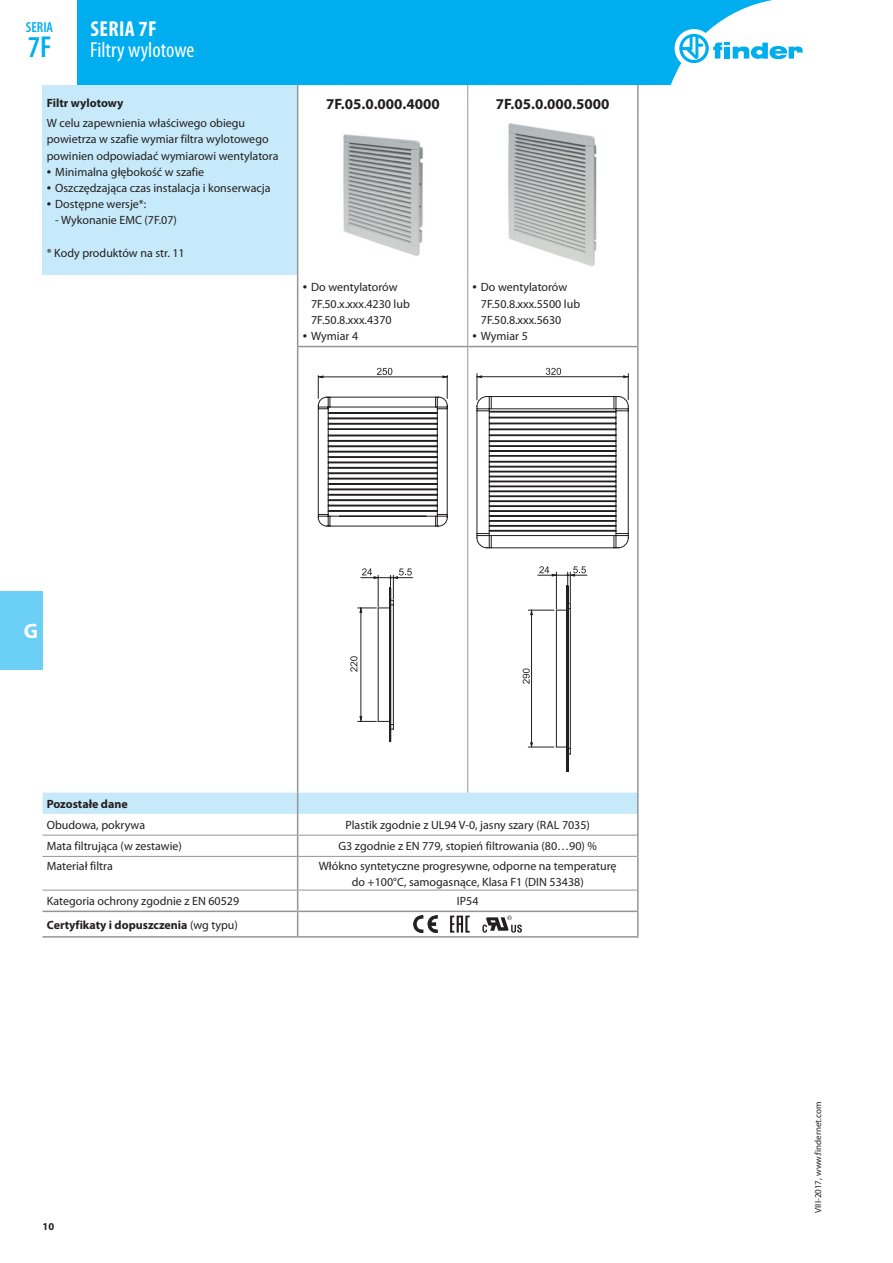
<style>
.page{position:relative;width:893px;height:1263px;background:#fff}
.page>*{position:absolute;margin:0;border:0;box-sizing:border-box;transform-origin:0 0}
.t1{font:600 condensed 30.3px "Myriad Pro";color:#00aeef}
.t2{font:condensed 21.75px "Myriad Pro";color:#fff}
.t3{font:700 condensed 21.75px "Myriad Pro";letter-spacing:.02em;color:#fff}
.t4{font:700 21px "Myriad Pro";color:#fff}
.t5{font:700 15px "Myriad Pro";color:#231f20}
.t6{font:600 condensed 14.55px "Myriad Pro";color:#00aeef}
.t7{font:12px/16.2px "Myriad Pro";color:#231f20}
.t8{font:700 12px "Myriad Pro";color:#231f20}
.t9{font:700 10.5px "Myriad Pro";color:#231f20}
.t10{font:9px "Myriad Pro";color:#231f20}
.s1{font-size:15.75px}
.s2{font-weight:400}
</style>
<div class="page">
<div style="left:0;top:591px;width:43px;height:79px;background:#6bcff6"></div>
<div style="left:77px;top:0;width:696px;height:85px;background:#00aeef"></div>
<div style="left:675px;top:29px;width:38px;height:39px;background:#fff;border-radius:50%"></div>
<svg style="left:679px;top:34px;width:124px;height:29px"></svg>
<div style="left:43px;top:85px;width:255px;height:189px;background:#c6eafa"></div>
<hr style="left:43px;top:856px;width:255px;height:1px;background:#939598">
<hr style="left:43px;top:890px;width:255px;height:1px;background:#939598">
<hr style="left:43px;top:910px;width:255px;height:2px;background:#939598">
<hr style="left:43px;top:936px;width:255px;height:2px;background:#939598">
<hr style="left:298px;top:936px;width:170px;height:2px;background:#939598">
<hr style="left:468px;top:936px;width:171px;height:2px;background:#939598">
<svg style="left:467px;top:85px;width:1px;height:28px"></svg>
<hr style="left:467px;top:113px;width:1px;height:163px;background:#939598">
<hr style="left:467px;top:276px;width:1px;height:70px;background:#939598">
<hr style="left:297px;top:346px;width:171px;height:1px;background:#939598">
<hr style="left:468px;top:346px;width:171px;height:1px;background:#939598">
<hr style="left:467px;top:347px;width:1px;height:446px;background:#939598">
<svg style="left:43px;top:793px;width:594px;height:63px"></svg>
<hr style="left:298px;top:856px;width:170px;height:1px;background:#939598">
<hr style="left:468px;top:856px;width:169px;height:1px;background:#939598">
<hr style="left:297px;top:857px;width:1px;height:33px;background:#939598">
<hr style="left:298px;top:890px;width:170px;height:1px;background:#939598">
<hr style="left:468px;top:890px;width:169px;height:1px;background:#939598">
<svg style="left:297px;top:890px;width:1px;height:46px"></svg>
<hr style="left:298px;top:910px;width:170px;height:2px;background:#939598">
<hr style="left:468px;top:910px;width:171px;height:2px;background:#939598">
<svg style="left:297px;top:85px;width:1px;height:28px"></svg>
<hr style="left:297px;top:113px;width:1px;height:163px;background:#939598">
<hr style="left:297px;top:276px;width:1px;height:70px;background:#939598">
<hr style="left:297px;top:347px;width:1px;height:446px;background:#939598">
<hr style="left:637px;top:793px;width:2px;height:21px;background:#939598">
<hr style="left:637px;top:814px;width:2px;height:21px;background:#939598">
<hr style="left:637px;top:835px;width:2px;height:21px;background:#939598">
<hr style="left:637px;top:856px;width:2px;height:34px;background:#939598">
<hr style="left:637px;top:890px;width:2px;height:20px;background:#939598">
<hr style="left:637px;top:912px;width:2px;height:24px;background:#939598">
<svg style="left:637px;top:85px;width:2px;height:28px"></svg>
<hr style="left:637px;top:113px;width:2px;height:163px;background:#939598">
<hr style="left:637px;top:276px;width:2px;height:70px;background:#939598">
<hr style="left:637px;top:347px;width:2px;height:446px;background:#939598">
<img style="left:343px;top:134px;width:80px;height:122px">
<img style="left:508px;top:123px;width:89px;height:144px">
<hr style="left:389px;top:588px;width:1px;height:153px;background:#231f20">
<hr style="left:390px;top:588px;width:1px;height:153px;background:#231f20">
<svg style="left:318px;top:368px;width:130px;height:362px"></svg>
<svg style="left:546px;top:368px;width:15px;height:7px"></svg>
<hr style="left:477px;top:376px;width:151px;height:1px;background:#231f20">
<hr style="left:566px;top:586px;width:1px;height:185px;background:#231f20">
<hr style="left:567px;top:586px;width:1px;height:185px;background:#231f20">
<svg style="left:477px;top:396px;width:152px;height:359px"></svg>
<svg style="left:477px;top:374px;width:5px;height:26px"></svg>
<svg style="left:623px;top:374px;width:6px;height:26px"></svg>
<svg style="left:539px;top:566px;width:20px;height:11px"></svg>
<svg style="left:528px;top:742px;width:26px;height:7px"></svg>
<svg style="left:528px;top:608px;width:26px;height:7px"></svg>
<svg style="left:567px;top:566px;width:19px;height:19px"></svg>
<svg style="left:414px;top:915px;width:23px;height:18px"></svg>
<svg style="left:482px;top:915px;width:40px;height:18px"></svg>
<svg style="left:450px;top:915px;width:20px;height:18px"></svg>
<p class="t6" style="left:26px;top:19px;width:29px">SERIA</p>
<h1 class="t1" style="left:28px;top:30px;width:25px">7F</h1>
<h2 class="t3" style="left:90px;top:16px;width:68px">SERIA 7F</h2>
<h2 class="t2" style="left:90px;top:37px;width:106px">Filtry wylotowe</h2>
<p class="t8" style="left:47px;top:95px;width:78px">Filtr wylotowy</p>
<p class="t7" style="left:47px;top:115px;width:233px">W celu zapewnienia właściwego obiegu powietrza w szafie wymiar filtra wylotowego powinien odpowiadać wymiarowi wentylatora</p>
<p class="t7" style="left:47px;top:164px;width:159px"><span class="s1">•</span> Minimalna głębokość w szafie</p>
<p class="t7" style="left:47px;top:180px;width:225px"><span class="s1">•</span> Oszczędzająca czas instalacja i konserwacja</p>
<p class="t7" style="left:47px;top:196px;width:101px"><span class="s1">•</span> Dostępne wersje*:</p>
<p class="t7" style="left:55px;top:212px;width:123px">- Wykonanie EMC (7F.07)</p>
<p class="t7" style="left:47px;top:245px;width:139px">* Kody produktów na str. 11</p>
<p class="t5" style="left:326px;top:94px;width:115px">7F.05.0.000.4000</p>
<p class="t5" style="left:496px;top:94px;width:115px">7F.05.0.000.5000</p>
<p class="t7" style="left:311px;top:279px;width:100px;text-indent:-9px"><span class="s1">•</span> Do wentylatorów<br>7F.50.x.xxx.4230 lub<br>7F.50.8.xxx.4370</p>
<p class="t7" style="left:303px;top:328px;width:57px"><span class="s1">•</span> Wymiar 4</p>
<p class="t7" style="left:481px;top:279px;width:101px;text-indent:-9px"><span class="s1">•</span> Do wentylatorów<br>7F.50.8.xxx.5500 lub<br>7F.50.8.xxx.5630</p>
<p class="t7" style="left:472px;top:328px;width:57px"><span class="s1">•</span> Wymiar 5</p>
<h3 class="t4" style="left:24px;top:618px;width:16px">G</h3>
<p class="t8" style="left:47px;top:796px;width:82px">Pozostałe dane</p>
<p class="t7" style="left:47px;top:817px;width:100px">Obudowa, pokrywa</p>
<p class="t7" style="left:345px;top:817px;width:246px">Plastik zgodnie z UL94 V-0, jasny szary (RAL 7035)</p>
<p class="t7" style="left:47px;top:838px;width:137px">Mata filtrująca (w zestawie)</p>
<p class="t7" style="left:338px;top:838px;width:260px">G3 zgodnie z EN 779, stopień filtrowania (80…90) %</p>
<p class="t7" style="left:47px;top:857px;width:68px">Materiał filtra</p>
<p class="t7" style="left:319px;top:857px;width:299px;text-align:center">Włókno syntetyczne progresywne, odporne na temperaturę do +100°C, samogasnące, Klasa F1 (DIN 53438)</p>
<p class="t7" style="left:47px;top:893px;width:194px">Kategoria ochrony zgodnie z EN 60529</p>
<p class="t7" style="left:457px;top:893px;width:23px">IP54</p>
<p class="t8" style="left:47px;top:917px;width:193px">Certyfikaty i dopuszczenia <span class="s2">(wg typu)</span></p>
<p class="t9" style="left:43px;top:1219px;width:13px">10</p>
<p class="t10" style="left:812px;top:1213px;width:113px;rotate:-90deg">VIII-2017, www.findernet.com</p>
</div>
